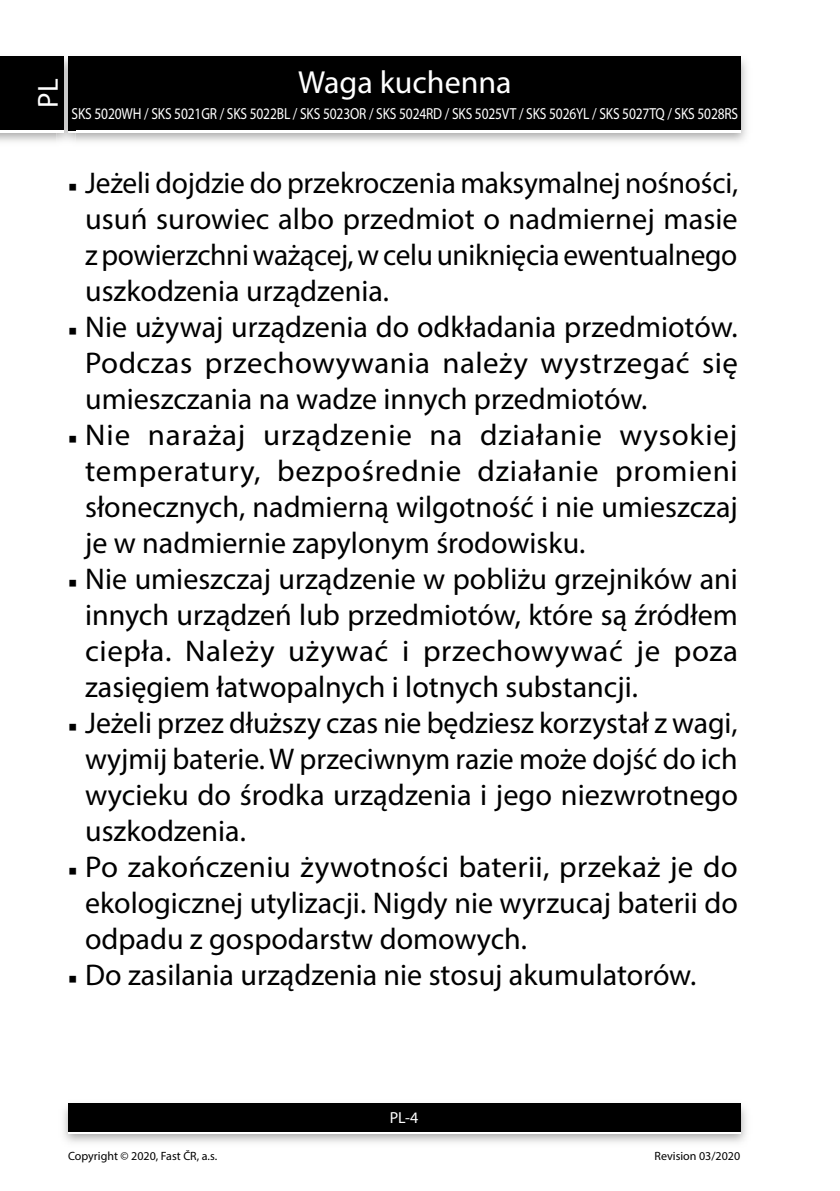
<style>
.page{position:relative;width:840px;height:1191px;background:#fff}
.page>*{position:absolute;margin:0;border:0;box-sizing:border-box;transform-origin:0 0}
.t1{font:32px "Myriad Pro";color:#fff}
.t2{font:30px/36px "Myriad Pro";color:#000;text-align:justify}
.t3{font:29px "Myriad Pro";color:#fff}
.t4{font:16px "Myriad Pro";letter-spacing:-.01em;color:#fff;scale:.84 1}
.t5{font:16px "Myriad Pro";letter-spacing:-.01em;color:#fff}
.t6{font:12px "Myriad Pro";color:#000}
.s1{font-family:"Minion Pro";font-size:23px}
</style>
<div class="page">
<img style="left:0;top:56px;width:747px;height:86px">
<div style="left:68px;top:59px;width:672px;height:74px;background:#fff"></div>
<div style="left:68px;top:57px;width:672px;height:73px;background:#000"></div>
<img style="left:63px;top:1103px;width:684px;height:40px">
<div style="left:68px;top:1106px;width:672px;height:28px;background:linear-gradient(to right,#fff,#fff)"></div>
<div style="left:68px;top:1103px;width:672px;height:28px;background:#000"></div>
<img style="left:57px;top:56px;width:18px;height:86px">
<img style="left:68px;top:130px;width:7px;height:3px">
<svg style="left:68px;top:57px;width:7px;height:2px"></svg>
<img style="left:68px;top:59px;width:7px;height:71px">
<div style="left:0;top:59px;width:64px;height:74px;background:#fff"></div>
<div style="left:0;top:57px;width:64px;height:73px;background:#000"></div>
<p class="t3" style="left:30px;top:108px;width:31px;rotate:-90deg">PL</p>
<p class="t1" style="left:298px;top:62px;width:215px">Waga kuchenna</p>
<p class="t4" style="left:72px;top:103px;width:794px">SKS 5020WH / SKS 5021GR / SKS 5022BL / SKS 5023OR / SKS 5024RD / SKS 5025VT / SKS 5026YL / SKS 5027TQ / SKS 5028RS</p>
<p class="t2" style="left:85px;top:164px;width:654px;text-indent:-17px"><span class="s1">■</span> Jeżeli dojdzie do przekroczenia maksymalnej nośności, usuń surowiec albo przedmiot o nadmiernej masie z powierzchni ważącej, w celu uniknięcia ewentualnego uszkodzenia urządzenia.</p>
<p class="t2" style="left:85px;top:308px;width:654px;text-indent:-17px"><span class="s1">■</span> Nie używaj urządzenia do odkładania przedmiotów.<br>Podczas przechowywania należy wystrzegać się umieszczania na wadze innych przedmiotów.</p>
<p class="t2" style="left:85px;top:416px;width:653px;text-indent:-17px"><span class="s1">■</span> Nie narażaj urządzenie na działanie wysokiej temperatury, bezpośrednie działanie promieni słonecznych, nadmierną wilgotność i nie umieszczaj je w nadmiernie zapylonym środowisku.</p>
<p class="t2" style="left:85px;top:560px;width:654px;text-indent:-17px"><span class="s1">■</span> Nie umieszczaj urządzenie w pobliżu grzejników ani innych urządzeń lub przedmiotów, które są źródłem ciepła. Należy używać i przechowywać je poza zasięgiem łatwopalnych i lotnych substancji.</p>
<p class="t2" style="left:85px;top:704px;width:654px;text-indent:-17px"><span class="s1">■</span> Jeżeli przez dłuższy czas nie będziesz korzystał z wagi, wyjmij baterie. W przeciwnym razie może dojść do ich wycieku do środka urządzenia i jego niezwrotnego uszkodzenia.</p>
<p class="t2" style="left:85px;top:848px;width:654px;text-indent:-17px"><span class="s1">■</span> Po zakończeniu żywotności baterii, przekaż je do ekologicznej utylizacji. Nigdy nie wyrzucaj baterii do odpadu z gospodarstw domowych.</p>
<p class="t2" style="left:68px;top:956px;width:629px"><span class="s1">■</span> Do zasilania urządzenia nie stosuj akumulatorów.</p>
<p class="t5" style="left:389px;top:1108px;width:30px">PL-4</p>
<p class="t6" style="left:68px;top:1148px;width:150px">Copyright © 2020, Fast ČR, a.s.</p>
<p class="t6" style="left:654px;top:1148px;width:87px">Revision 03/2020</p>
</div>
